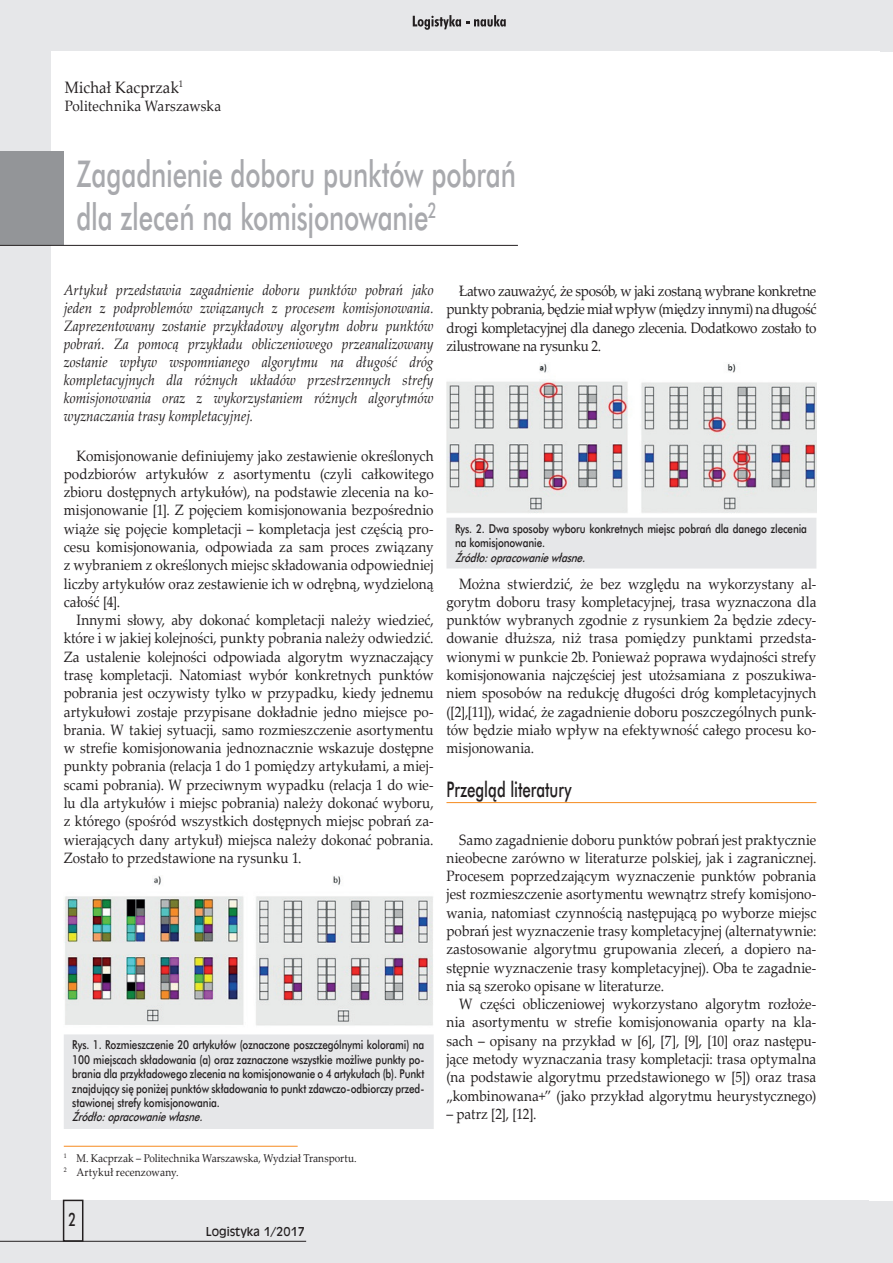
<style>
.page{position:relative;width:893px;height:1263px;background:#e6e7e9}
.page>*{position:absolute;margin:0;border:0;box-sizing:border-box;transform-origin:0 0}
.t1{font:36px/43.2px "Futura Md PL";letter-spacing:-.005em;color:#a8a9ad;scale:.7 1}
.t2{font:21px "Futura Md PL";letter-spacing:-.005em;color:#231f20;scale:.7 1}
.t3{font:18px "Futura Md PL";color:#231f20;scale:.7 1}
.t4{font:16.5px "Palatino Linotype";letter-spacing:.015em;color:#231f20;scale:.9 1}
.t5{font:15px/18.3px "Palatino Linotype";color:#231f20;text-align:justify;scale:.9 1}
.t6{font:italic 15px/18px "Palatino Linotype";color:#231f20;text-align:justify;scale:.9 1}
.t7{font:12px/14.4px "Futura Md PL";letter-spacing:-.01em;color:#231f20;text-align:justify;scale:.81 1}
.t8{font:italic 12px "Futura Md PL";color:#231f20;scale:.81 1}
.t9{font:12px "Incised 901 EU";color:#231f20}
.t10{font:11.25px/14.4px "Palatino Linotype";letter-spacing:.005em;color:#231f20;scale:.9 1}
</style>
<div class="page">
<div style="left:51px;top:51px;width:842px;height:1148px;background:#fff"></div>
<svg style="left:412px;top:15px;width:94px;height:15px"></svg>
<div style="left:0;top:151px;width:64px;height:94px;background:#939598"></div>
<hr style="left:0;top:245px;width:518px;height:1px;background:#231f20">
<hr style="left:64px;top:1146px;width:234px;height:1px;background:#f68b1f">
<hr style="left:446px;top:802px;width:370px;height:1px;background:#f68b1f">
<hr style="left:0;top:1241px;width:306px;height:1px;background:#231f20">
<div style="left:63px;top:1200px;width:20px;height:42px;border:2px solid #231f20"></div>
<div style="left:64px;top:1034px;width:370px;height:95px;background:#e6e7e9"></div>
<img style="left:64px;top:876px;width:369px;height:150px">
<div style="left:446px;top:518px;width:370px;height:50px;background:#e6e7e9"></div>
<img style="left:446px;top:363px;width:370px;height:150px">
<div style="left:880px;top:0;width:13px;height:1263px;background:#e6e7e9"></div>
<div style="left:870px;top:52px;width:23px;height:1148px;background:#fff"></div>
<p class="t4" style="left:65px;top:76px;width:133px">Michał Kacprzak<sup>1</sup></p>
<p class="t5" style="left:65px;top:96px;width:175px">Politechnika Warszawska</p>
<h1 class="t1" style="left:77px;top:152px;width:629px">Zagadnienie doboru punktów pobrań dla zleceń na komisjonowanie<sup>2</sup></h1>
<p class="t6" style="left:64px;top:280px;width:413px">Artykuł przedstawia zagadnienie doboru punktów pobrań jako jeden z podproblemów związanych z procesem komisjonowania.<br>Zaprezentowany zostanie przykładowy algorytm dobru punktów pobrań. Za pomocą przykładu obliczeniowego przeanalizowany zostanie wpływ wspomnianego algorytmu na długość dróg kompletacyjnych dla różnych układów przestrzennych strefy komisjonowania oraz z wykorzystaniem różnych algorytmów wyznaczania trasy kompletacyjnej.</p>
<p class="t5" style="left:64px;top:446px;width:413px;text-indent:13px">Komisjonowanie definiujemy jako zestawienie określonych podzbiorów artykułów z asortymentu (czyli całkowitego zbioru dostępnych artykułów), na podstawie zlecenia na ko&shy;misjonowanie [1]. Z pojęciem komisjonowania bezpośrednio wiąże się pojęcie kompletacji – kompletacja jest częścią pro&shy;cesu komisjonowania, odpowiada za sam proces związany z wybraniem z określonych miejsc składowania odpowiedniej liczby artykułów oraz zestawienie ich w odrębną, wydzieloną całość [4].</p>
<p class="t5" style="left:64px;top:610px;width:413px;text-indent:13px">Innymi słowy, aby dokonać kompletacji należy wiedzieć, które i w jakiej kolejności, punkty pobrania należy odwiedzić.<br>Za ustalenie kolejności odpowiada algorytm wyznaczający trasę kompletacji. Natomiast wybór konkretnych punktów pobrania jest oczywisty tylko w przypadku, kiedy jednemu artykułowi zostaje przypisane dokładnie jedno miejsce po&shy;brania. W takiej sytuacji, samo rozmieszczenie asortymentu w strefie komisjonowania jednoznacznie wskazuje dostępne punkty pobrania (relacja 1 do 1 pomiędzy artykułami, a miej&shy;scami pobrania). W przeciwnym wypadku (relacja 1 do wie&shy;lu dla artykułów i miejsc pobrania) należy dokonać wyboru, z którego (spośród wszystkich dostępnych miejsc pobrań za&shy;wierających dany artykuł) miejsca należy dokonać pobrania.<br>Zostało to przedstawione na rysunku 1.</p>
<p class="t7" style="left:72px;top:1038px;width:436px">Rys. 1. Rozmieszczenie 20 artykułów (oznaczone poszczególnymi kolorami) na 100 miejscach składowania (a) oraz zaznaczone wszystkie możliwe punkty po&shy;brania dla przykładowego zlecenia na komisjonowanie o 4 artykułach (b). Punkt znajdujący się poniżej punktów składowania to punkt zdawczo-odbiorczy przed&shy;stawionej strefy komisjonowania.</p>
<p class="t8" style="left:72px;top:1109px;width:167px">Źródło:opracowaniewłasne.</p>
<p class="t10" style="left:64px;top:1150px;width:327px"><sup>1</sup> M. Kacprzak – Politechnika Warszawska, Wydział Transportu.<br><sup>2</sup> Artykuł recenzowany.</p>
<p class="t5" style="left:446px;top:281px;width:413px;text-indent:13px">Łatwo zauważyć, że sposób, w jaki zostaną wybrane konkretne punkty pobrania, będzie miał wpływ (między innymi) na długość drogi kompletacyjnej dla danego zlecenia. Dodatkowo zostało to zilustrowane na rysunku 2.</p>
<p class="t7" style="left:455px;top:521px;width:436px">Rys. 2. Dwa sposoby wyboru konkretnych miejsc pobrań dla danego zlecenia na komisjonowanie.</p>
<p class="t8" style="left:455px;top:550px;width:167px">Źródło:opracowaniewłasne.</p>
<p class="t5" style="left:446px;top:574px;width:413px;text-indent:13px">Można stwierdzić, że bez względu na wykorzystany al&shy;gorytm doboru trasy kompletacyjnej, trasa wyznaczona dla punktów wybranych zgodnie z rysunkiem 2a będzie zdecy&shy;dowanie dłuższa, niż trasa pomiędzy punktami przedsta&shy;wionymi w punkcie 2b. Ponieważ poprawa wydajności strefy komisjonowania najczęściej jest utożsamiana z poszukiwa&shy;niem sposobów na redukcję długości dróg kompletacyjnych ([2],[11]), widać, że zagadnienie doboru poszczególnych punk&shy;tów będzie miało wpływ na efektywność całego procesu ko&shy;misjonowania.</p>
<h2 class="t2" style="left:446px;top:776px;width:180px">Przegląd literatury</h2>
<p class="t5" style="left:446px;top:830px;width:413px;text-indent:13px">Samo zagadnienie doboru punktów pobrań jest praktycznie nieobecne zarówno w literaturze polskiej, jak i zagranicznej.<br>Procesem poprzedzającym wyznaczenie punktów pobrania jest rozmieszczenie asortymentu wewnątrz strefy komisjono&shy;wania, natomiast czynnością następującą po wyborze miejsc pobrań jest wyznaczenie trasy kompletacyjnej (alternatywnie: zastosowanie algorytmu grupowania zleceń, a dopiero na&shy;stępnie wyznaczenie trasy kompletacyjnej). Oba te zagadnie&shy;nia są szeroko opisane w literaturze.</p>
<p class="t5" style="left:446px;top:994px;width:413px;text-indent:13px">W części obliczeniowej wykorzystano algorytm rozłoże&shy;nia asortymentu w strefie komisjonowania oparty na kla&shy;sach – opisany na przykład w [6], [7], [9], [10] oraz następu&shy;jące metody wyznaczania trasy kompletacji: trasa optymalna (na podstawie algorytmu przedstawionego w [5]) oraz trasa „kombinowana+” (jako przykład algorytmu heurystycznego)</p>
<p class="t5" style="left:446px;top:1104px;width:101px">– patrz [2], [12].</p>
<p class="t3" style="left:66px;top:1208px;width:23px">72</p>
<p class="t3" style="left:68px;top:1208px;width:13px">2</p>
<p class="t9" style="left:206px;top:1224px;width:101px">Logistyka 1/2017</p>
<p class="t9" style="left:265px;top:1224px;width:9px">5</p>
<p class="t9" style="left:299px;top:1224px;width:9px">5</p>
</div>
